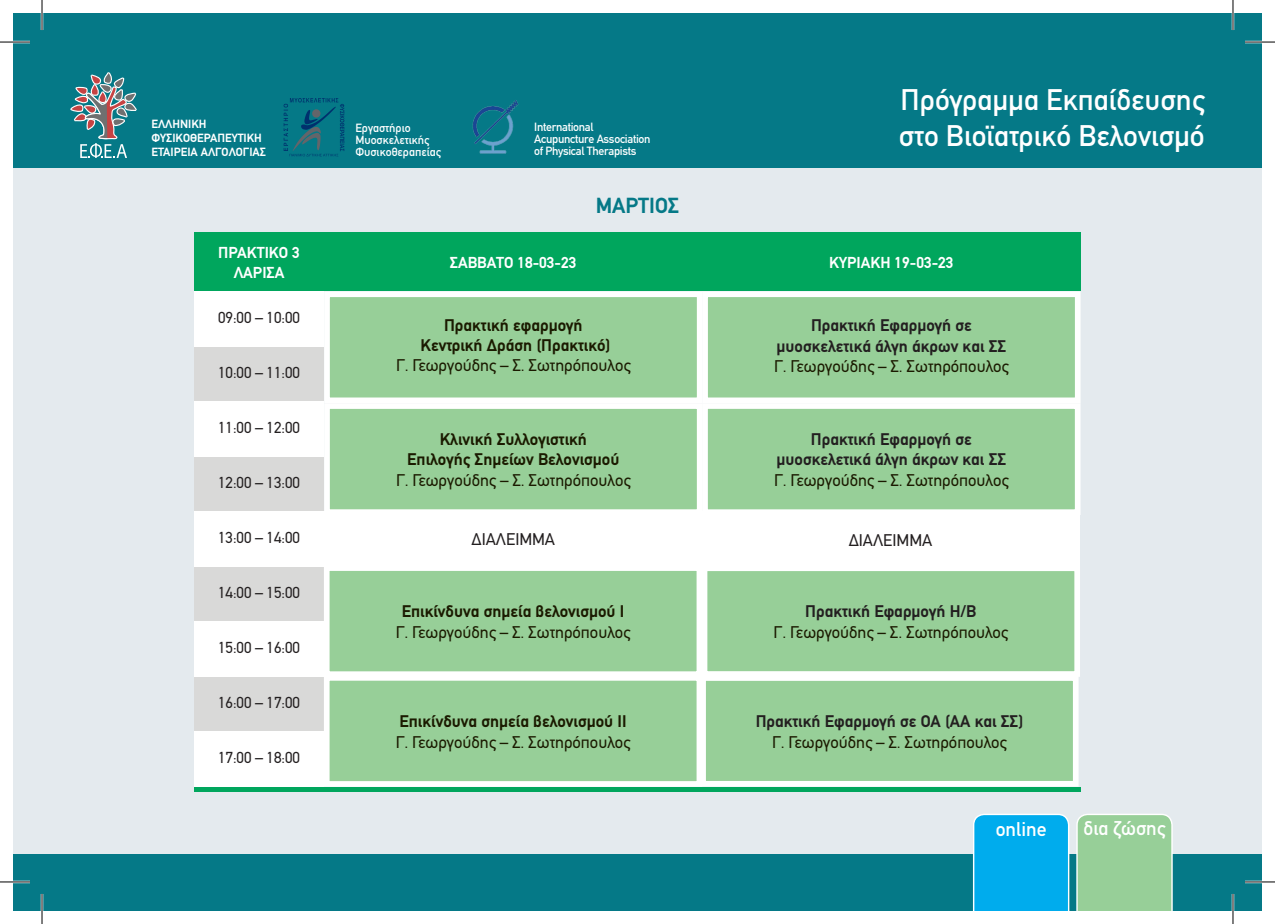
<style>
.page{position:relative;width:1275px;height:924px;background:#fff}
.page>*{position:absolute;margin:0;border:0;box-sizing:border-box;transform-origin:0 0}
.t1{font:500 30px/36px "PF Din Text";color:#fff}
.t2{font:700 22px "PF Din Text";color:#057987}
.t3{font:500 20px "PF Din Text";color:#fff}
.t4{font:17px "PF Din Text";color:#1b1a00}
.t5{font:700 17px/20.4px "PF Din Text";color:#1b1a00;text-align:center}
.t6{font:700 17px/20.4px "PF Din Text";color:#231f20;text-align:center}
.t7{font:17px "PF Din Text";color:#231f20}
.t8{font:16px "PF Din Text";color:#231f20}
.t9{font:700 16px/19.2px "PF Din Text";color:#fff;text-align:center}
.t10{font:500 12px/12px "PF Din Text";letter-spacing:-.025em;color:#fff}
.t11{font:700 12px/14px "PF Din Text";color:#fff}
.t12{font:500 12px/12px "PF Din Text";color:#fff}
</style>
<div class="page">
<div style="left:14px;top:14px;width:1247px;height:895px;background:#057987"></div>
<div style="left:14px;top:168px;width:1247px;height:685px;background:#e4eaee"></div>
<svg style="left:70px;top:72px;width:67px;height:86px"></svg>
<img style="left:472px;top:100px;width:47px;height:54px">
<svg style="left:284px;top:98px;width:60px;height:58px"></svg>
<div style="left:312px;top:109px;width:8px;height:9px;background:#63656a;border-radius:50%"></div>
<div style="left:973px;top:814px;width:96px;height:95px;background:#00aced"></div>
<div style="left:1076px;top:814px;width:96px;height:95px;background:#97cf98"></div>
<div style="left:194px;top:232px;width:130px;height:59px;background:#00a65d"></div>
<div style="left:702px;top:232px;width:378px;height:59px;background:#00a65d"></div>
<div style="left:324px;top:232px;width:378px;height:59px;background:#00a65d"></div>
<div style="left:194px;top:346px;width:130px;height:55px;background:#d9d9d8"></div>
<div style="left:194px;top:456px;width:130px;height:55px;background:#d9d9d8"></div>
<div style="left:194px;top:566px;width:130px;height:55px;background:#d9d9d8"></div>
<div style="left:194px;top:676px;width:130px;height:55px;background:#d9d9d8"></div>
<div style="left:194px;top:291px;width:130px;height:55px;background:#fff"></div>
<div style="left:194px;top:401px;width:130px;height:55px;background:#fff"></div>
<div style="left:194px;top:511px;width:130px;height:55px;background:#fff"></div>
<div style="left:194px;top:621px;width:130px;height:55px;background:#fff"></div>
<div style="left:194px;top:731px;width:130px;height:55px;background:#fff"></div>
<div style="left:194px;top:786px;width:886px;height:5px;background:#00a65d"></div>
<div style="left:324px;top:403px;width:378px;height:111px;background:#97cf98;border:6px solid #fff"></div>
<div style="left:702px;top:403px;width:378px;height:111px;background:#97cf98;border:6px solid #fff"></div>
<div style="left:324px;top:291px;width:378px;height:112px;background:#97cf98;border:6px solid #fff"></div>
<div style="left:702px;top:291px;width:378px;height:112px;background:#97cf98;border:6px solid #fff"></div>
<div style="left:701px;top:565px;width:379px;height:111px;background:#97cf98;border:6px solid #fff"></div>
<div style="left:700px;top:674px;width:378px;height:112px;background:#97cf98;border:6px solid #fff"></div>
<div style="left:324px;top:565px;width:378px;height:111px;background:#97cf98;border:6px solid #fff"></div>
<div style="left:324px;top:674px;width:378px;height:112px;background:#97cf98;border:6px solid #fff"></div>
<div style="left:324px;top:510px;width:378px;height:56px;background:#fff"></div>
<div style="left:701px;top:512px;width:378px;height:55px;background:#fff"></div>
<hr style="left:0;top:41px;width:30px;height:2px;background:#fff">
<hr style="left:1245px;top:41px;width:30px;height:2px;background:#fff">
<hr style="left:0;top:880px;width:30px;height:2px;background:#fff">
<hr style="left:1245px;top:880px;width:30px;height:2px;background:#fff">
<hr style="left:41px;top:0;width:2px;height:30px;background:#fff">
<hr style="left:41px;top:893px;width:2px;height:30px;background:#fff">
<hr style="left:1231px;top:0;width:3px;height:30px;background:#fff">
<hr style="left:1231px;top:893px;width:3px;height:30px;background:#fff">
<hr style="left:0;top:42px;width:30px;height:1px;background:#000">
<hr style="left:1245px;top:42px;width:30px;height:1px;background:#000">
<hr style="left:0;top:881px;width:30px;height:1px;background:#000">
<hr style="left:1245px;top:881px;width:30px;height:1px;background:#000">
<hr style="left:42px;top:0;width:1px;height:30px;background:#000">
<hr style="left:42px;top:893px;width:1px;height:30px;background:#000">
<hr style="left:1232px;top:0;width:1px;height:30px;background:#000">
<hr style="left:1232px;top:893px;width:1px;height:30px;background:#000">
<p class="t11" style="left:151px;top:116px;width:116px">ΕΛΛΗΝΙΚΗ<br>ΦΥΣΙΚΟΘΕΡΑΠΕΥΤΙΚΗ<br>ΕΤΑΙΡΕΙΑ ΑΛΓΟΛΟΓΙΑΣ</p>
<p class="t10" style="left:534px;top:120px;width:118px">International<br>Acupuncture Association of Physical Therapists</p>
<p class="t12" style="left:355px;top:122px;width:87px">Εργαστήριο<br>Μυοσκελετικής<br>Φυσικοθεραπείας</p>
<p class="t2" style="left:596px;top:193px;width:85px">ΜΑΡΤΙΟΣ</p>
<h1 class="t1" style="left:899px;top:82px;width:307px">Πρόγραμμα Εκπαίδευσης στο Βιοϊατρικό Βελονισμό</h1>
<p class="t9" style="left:218px;top:243px;width:83px">ΠΡΑΚΤΙΚΌ 3<br>ΛΆΡΙΣΑ</p>
<p class="t8" style="left:218px;top:307px;width:83px">09:00 – 10:00</p>
<p class="t8" style="left:218px;top:362px;width:83px">10:00 – 11:00</p>
<p class="t8" style="left:218px;top:417px;width:83px">11:00 – 12:00</p>
<p class="t8" style="left:218px;top:472px;width:83px">12:00 – 13:00</p>
<p class="t8" style="left:218px;top:527px;width:83px">13:00 – 14:00</p>
<p class="t8" style="left:218px;top:583px;width:83px">14:00 – 15:00</p>
<p class="t8" style="left:218px;top:638px;width:83px">15:00 – 16:00</p>
<p class="t8" style="left:218px;top:693px;width:83px">16:00 – 17:00</p>
<p class="t8" style="left:218px;top:748px;width:83px">17:00 – 18:00</p>
<p class="t9" style="left:450px;top:253px;width:128px">ΣΑΒΒΑΤΟ 18-03-23</p>
<p class="t9" style="left:829px;top:253px;width:126px">ΚΥΡΙΑΚΗ 19-03-23</p>
<p class="t5" style="left:420px;top:314px;width:191px">Πρακτική εφαρμογή<br>Κεντρική Δράση (Πρακτικό)</p>
<p class="t4" style="left:396px;top:355px;width:236px">Γ. Γεωργούδης – Σ. Σωτηρόπουλος</p>
<p class="t5" style="left:407px;top:429px;width:214px">Κλινική Συλλογιστική<br>Επιλογής Σημείων Βελονισμού</p>
<p class="t4" style="left:396px;top:470px;width:236px">Γ. Γεωργούδης – Σ. Σωτηρόπουλος</p>
<p class="t6" style="left:776px;top:315px;width:231px">Πρακτική Εφαρμογή σε μυοσκελετικά άλγη άκρων και ΣΣ</p>
<p class="t4" style="left:774px;top:356px;width:236px">Γ. Γεωργούδης – Σ. Σωτηρόπουλος</p>
<p class="t6" style="left:776px;top:429px;width:231px">Πρακτική Εφαρμογή σε μυοσκελετικά άλγη άκρων και ΣΣ</p>
<p class="t4" style="left:774px;top:470px;width:236px">Γ. Γεωργούδης – Σ. Σωτηρόπουλος</p>
<p class="t7" style="left:471px;top:529px;width:85px">ΔΙΑΛΕΙΜΜΑ</p>
<p class="t7" style="left:848px;top:530px;width:85px">ΔΙΑΛΕΙΜΜΑ</p>
<p class="t5" style="left:402px;top:601px;width:224px">Επικίνδυνα σημεία βελονισμού Ι</p>
<p class="t4" style="left:396px;top:621px;width:236px">Γ. Γεωργούδης – Σ. Σωτηρόπουλος</p>
<p class="t5" style="left:399px;top:710px;width:228px">Επικίνδυνα σημεία βελονισμού ΙI</p>
<p class="t4" style="left:396px;top:731px;width:236px">Γ. Γεωργούδης – Σ. Σωτηρόπουλος</p>
<p class="t6" style="left:805px;top:601px;width:173px">Πρακτική Εφαρμογή Η/Β</p>
<p class="t4" style="left:773px;top:621px;width:236px">Γ. Γεωργούδης – Σ. Σωτηρόπουλος</p>
<p class="t6" style="left:755px;top:710px;width:269px">Πρακτική Εφαρμογή σε ΟΑ (ΑΑ και ΣΣ)</p>
<p class="t4" style="left:772px;top:731px;width:236px">Γ. Γεωργούδης – Σ. Σωτηρόπουλος</p>
<p class="t3" style="left:995px;top:817px;width:52px">online</p>
<p class="t3" style="left:1083px;top:816px;width:83px">δια ζώσης</p>
</div>
